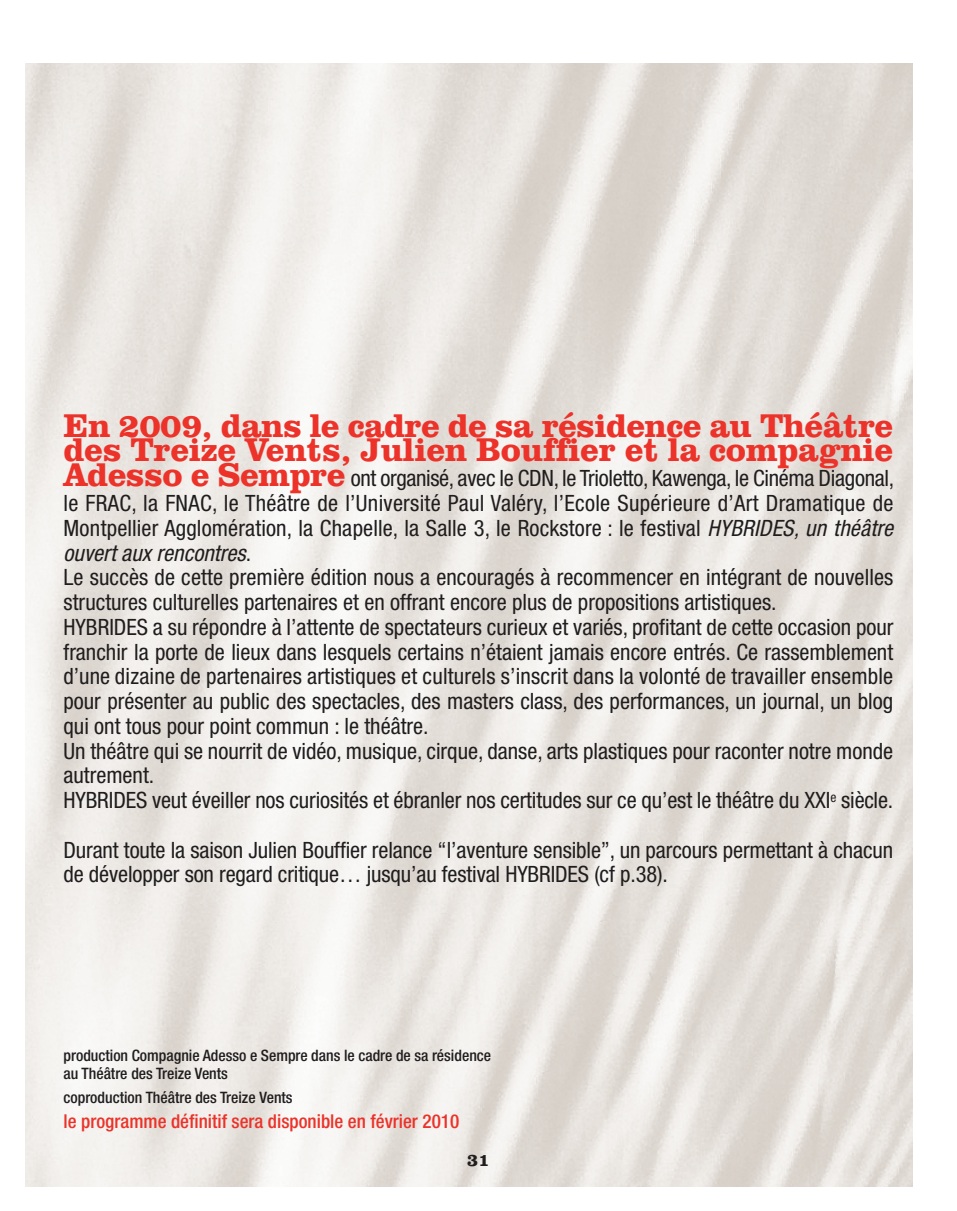
<style>
.page{position:relative;width:957px;height:1211px;background:#fff}
.page>*{position:absolute;margin:0;border:0;box-sizing:border-box;transform-origin:0 0}
.t1{font:700 33.75px/24.8px "Clarendon BT";letter-spacing:-.005em;color:#ec3229}
.t2{font:condensed 22.5px/24.8px "Helvetica Neue";color:#201d1e}
.t3{font:500 condensed 19.12px "Helvetica Neue";color:#ec3229}
.t4{font:700 18px "Clarendon BT";color:#201d1e}
.t5{font:500 condensed 15.75px/18px "Helvetica Neue";color:#201d1e}
.s1{font-family:"Clarendon BT";font-weight:700;font-stretch:normal;font-size:33.75px;color:#ec3229}
.s2{font-style:italic}
</style>
<div class="page">
<h1 class="t1" style="left:63px;top:416px;width:831px">En 2009, dans le cadre de sa résidence au Théâtre des Treize Vents, Julien Bouffier et la compagnie</h1>
<p class="t2" style="left:63px;top:468px;width:835px"><span class="s1">Adesso e Sempre</span> ont organisé, avec le CDN, le Trioletto, Kawenga, le Cinéma Diagonal, le FRAC, la FNAC, le Théâtre de l’Université Paul Valéry, l’Ecole Supérieure d’Art Dramatique de Montpellier Agglomération, la Chapelle, la Salle 3, le Rockstore : le festival <span class="s2">HYBRIDES, un théâtre ouvert aux rencontres</span>.<br>Le succès de cette première édition nous a encouragés à recommencer en intégrant de nouvelles structures culturelles partenaires et en offrant encore plus de propositions artistiques.<br>HYBRIDES a su répondre à l’attente de spectateurs curieux et variés, profitant de cette occasion pour franchir la porte de lieux dans lesquels certains n’étaient jamais encore entrés. Ce rassemblement d’une dizaine de partenaires artistiques et culturels s’inscrit dans la volonté de travailler ensemble pour présenter au public des spectacles, des masters class, des performances, un journal, un blog qui ont tous pour point commun : le théâtre.<br>Un théâtre qui se nourrit de vidéo, musique, cirque, danse, arts plastiques pour raconter notre monde autrement.<br>HYBRIDES veut éveiller nos curiosités et ébranler nos certitudes sur ce qu’est le théâtre du XXI<sup>e</sup> siècle.</p>
<p class="t2" style="left:63px;top:839px;width:831px">Durant toute la saison Julien Bouffier relance “l’aventure sensible”, un parcours permettant à chacun de développer son regard critique… jusqu’au festival HYBRIDES (cf p.38).</p>
<p class="t5" style="left:63px;top:1047px;width:429px">production Compagnie Adesso e Sempre dans le cadre de sa résidence au Théâtre des Treize Vents</p>
<p class="t5" style="left:63px;top:1090px;width:230px">coproduction Théâtre des Treize Vents</p>
<p class="t3" style="left:63px;top:1113px;width:397px">le programme définitif sera disponible en février 2010</p>
<p class="t4" style="left:467px;top:1153px;width:24px">31</p>
</div>
